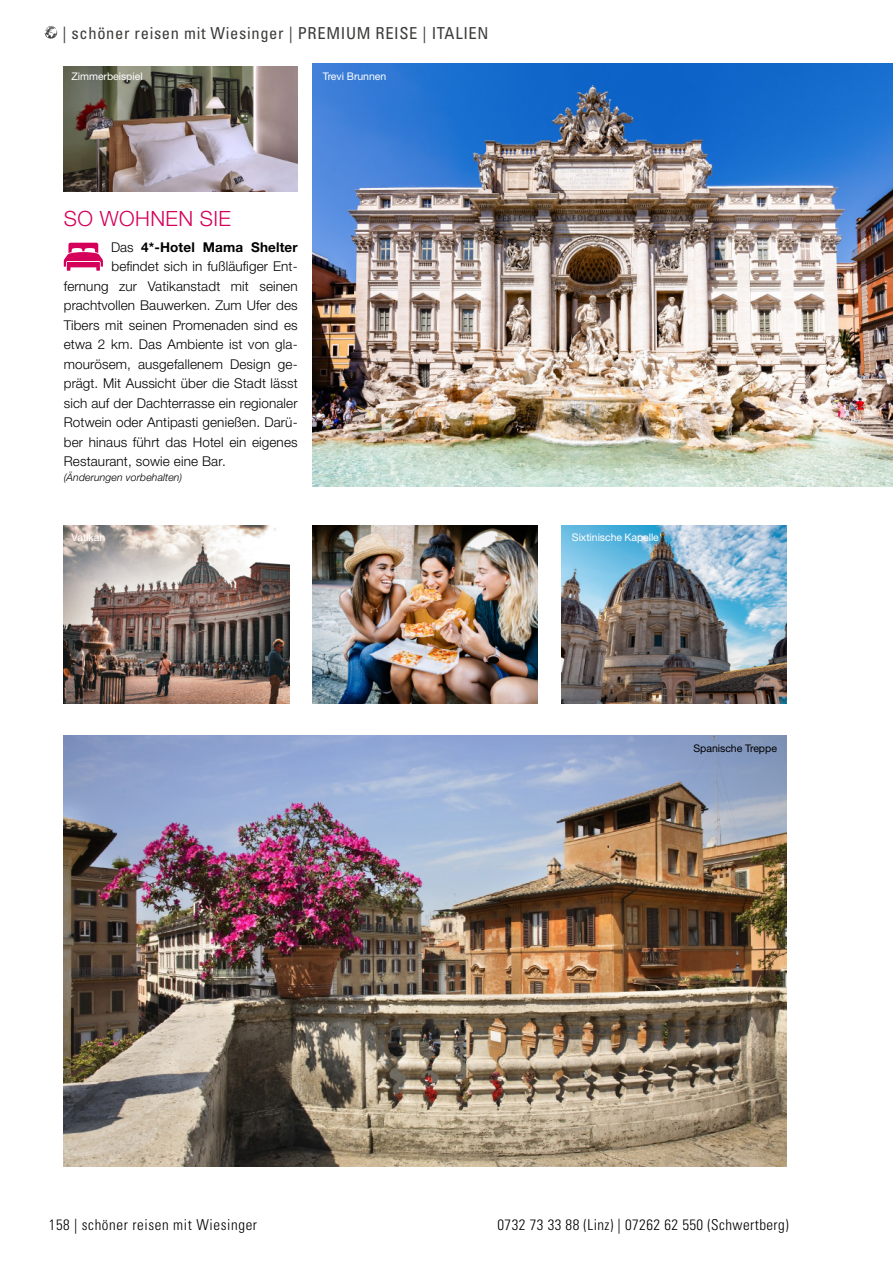
<style>
.page{position:relative;width:893px;height:1263px;background:#fff}
.page>*{position:absolute;margin:0;border:0;box-sizing:border-box;transform-origin:0 0}
.h2_linksbündig_pink{font:300 21px "Helvetica Neue LTW1 G";letter-spacing:.02em;color:#d4005a}
.t1{font:condensed 16.5px "Univers";letter-spacing:.04em;color:#3c3c3b}
.t2{font:300 condensed 15px "Univers";letter-spacing:.03em;color:#000}
.Reisetexte{font:300 13.5px "Helvetica Neue LTW1 G";letter-spacing:.01em;color:#000}
.Reisetexte-2{font:700 13.5px "Helvetica Neue LTW1 G";letter-spacing:.01em;color:#000}
.Bildtext_weiss{font:10.5px "Helvetica Neue LTW1 G";letter-spacing:-.005em;color:#fff}
.Sidenotes{font:italic 300 10.5px "Helvetica Neue LTW1 G";letter-spacing:.01em;color:#000}
.Bildtext_schwarz{font:10.5px "Helvetica Neue LTW1 G";letter-spacing:-.005em;color:#000}
.s1{font-weight:300}
</style>
<div class="page">
<svg style="left:45px;top:26px;width:13px;height:13px"></svg>
<img style="left:313px;top:64px;width:580px;height:422px">
<img style="left:64px;top:736px;width:723px;height:431px">
<svg style="left:64px;top:243px;width:39px;height:28px"></svg>
<img style="left:64px;top:66px;width:234px;height:125px">
<img style="left:313px;top:525px;width:225px;height:179px">
<img style="left:64px;top:525px;width:225px;height:179px">
<img style="left:561px;top:525px;width:226px;height:179px">
<p class="t1" style="left:62px;top:22px;width:427px">| schöner reisen mit Wiesinger | PREMIUM REISE | ITALIEN</p>
<p class="Bildtext_weiss" style="left:72px;top:69px;width:73px">Zimmerbeispiel</p>
<p class="Bildtext_weiss" style="left:323px;top:69px;width:65px">Trevi Brunnen</p>
<p class="h2_linksbündig_pink" style="left:64px;top:206px;width:169px">SO WOHNEN SIE</p>
<p class="Reisetexte-2" style="left:111px;top:238px;width:188px"><span class="s1">Das</span> 4*-Hotel Mama Shelter</p>
<p class="Reisetexte" style="left:111px;top:258px;width:188px">befindet sich in fußläufiger Ent-</p>
<p class="Reisetexte" style="left:64px;top:278px;width:235px">fernung zur Vatikanstadt mit seinen</p>
<p class="Reisetexte" style="left:64px;top:297px;width:235px">prachtvollen Bauwerken. Zum Ufer des</p>
<p class="Reisetexte" style="left:64px;top:317px;width:235px">Tibers mit seinen Promenaden sind es</p>
<p class="Reisetexte" style="left:64px;top:336px;width:235px">etwa 2 km. Das Ambiente ist von gla-</p>
<p class="Reisetexte" style="left:64px;top:356px;width:235px">mourösem, ausgefallenem Design ge-</p>
<p class="Reisetexte" style="left:64px;top:375px;width:235px">prägt. Mit Aussicht über die Stadt lässt</p>
<p class="Reisetexte" style="left:64px;top:395px;width:235px">sich auf der Dachterrasse ein regionaler</p>
<p class="Reisetexte" style="left:64px;top:414px;width:235px">Rotwein oder Antipasti genießen. Darü-</p>
<p class="Reisetexte" style="left:64px;top:434px;width:235px">ber hinaus führt das Hotel ein eigenes</p>
<p class="Reisetexte" style="left:64px;top:453px;width:164px">Restaurant, sowie eine Bar.</p>
<p class="Sidenotes" style="left:64px;top:471px;width:120px">(Änderungen vorbehalten)</p>
<p class="Bildtext_weiss" style="left:72px;top:530px;width:35px">Vatikan</p>
<p class="Bildtext_weiss" style="left:572px;top:530px;width:89px">Sixtinische Kapelle</p>
<p class="Bildtext_schwarz" style="left:694px;top:741px;width:85px">Spanische Treppe</p>
<p class="t2" style="left:49px;top:1216px;width:210px">158 | schöner reisen mit Wiesinger</p>
<p class="t2" style="left:497px;top:1216px;width:293px">0732 73 33 88 (Linz) | 07262 62 550 (Schwertberg)</p>
</div>
